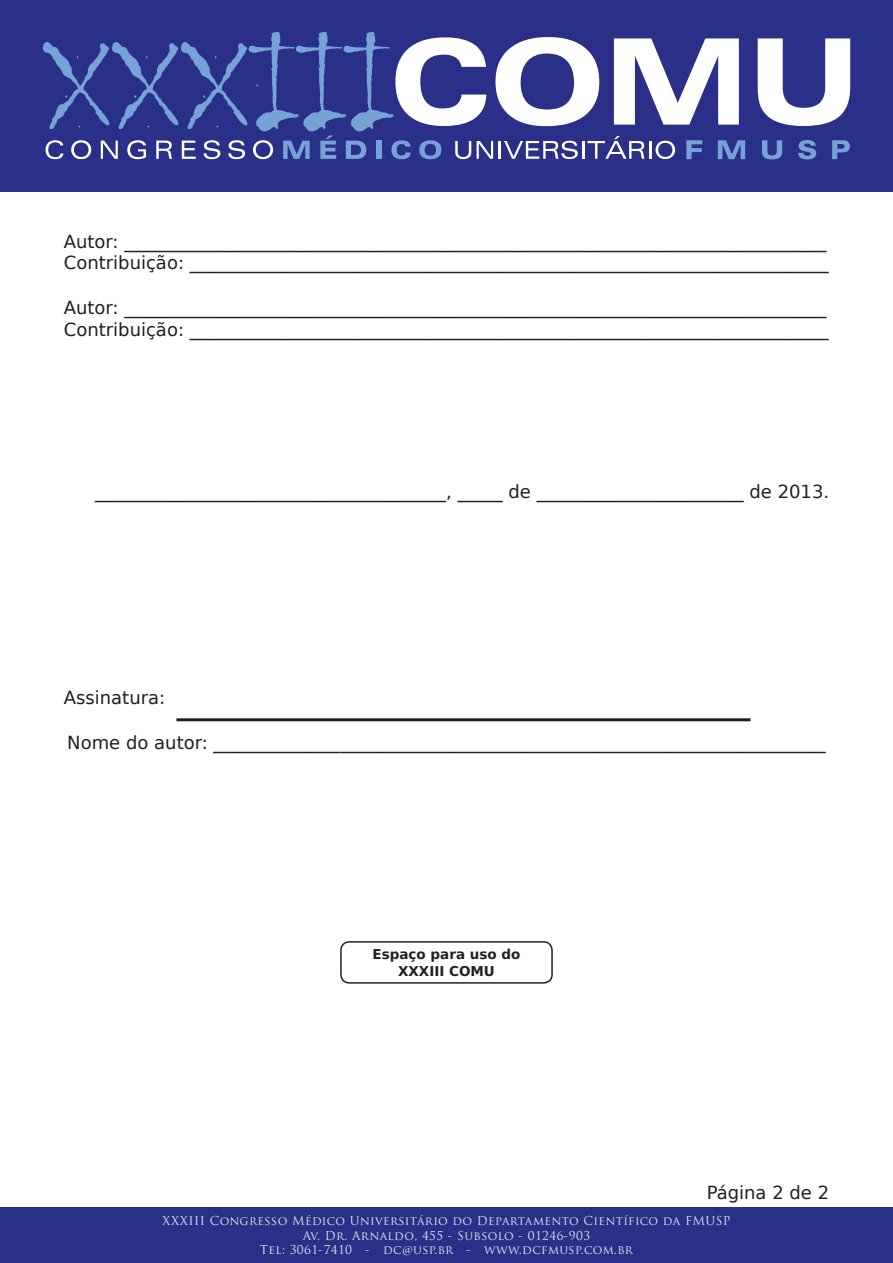
<style>
.page{position:relative;width:893px;height:1263px;background:#fff}
.page>*{position:absolute;margin:0;border:0;box-sizing:border-box;transform-origin:0 0}
.t1{font:18px "DejaVu Sans";color:#231f20}
.t2{font:700 13.5px "DejaVu Sans";color:#231f20}
.t3{font:12px/14.4px "Trajan Pro";letter-spacing:.03em;color:#e5e5e5;text-align:center}
</style>
<div class="page">
<div style="left:0;top:1208px;width:893px;height:55px;background:#2a2f87"></div>
<div style="left:0;top:0;width:893px;height:191px;background:#2a2f87"></div>
<svg style="left:758px;top:38px;width:92px;height:88px"></svg>
<svg style="left:762px;top:140px;width:20px;height:19px"></svg>
<svg style="left:798px;top:140px;width:18px;height:19px"></svg>
<svg style="left:832px;top:140px;width:18px;height:19px"></svg>
<svg style="left:43px;top:32px;width:702px;height:127px"></svg>
<div style="left:340px;top:941px;width:213px;height:43px;border:2px solid #231f20;border-radius:9px"></div>
<hr style="left:176px;top:718px;width:574px;height:3px;background:#231f20">
<p class="t1" style="left:64px;top:227px;width:764px">Autor: ______________________________________________________________________________</p>
<p class="t1" style="left:64px;top:248px;width:767px">Contribuição: _______________________________________________________________________</p>
<p class="t1" style="left:64px;top:293px;width:764px">Autor: ______________________________________________________________________________</p>
<p class="t1" style="left:64px;top:315px;width:767px">Contribuição: _______________________________________________________________________</p>
<p class="t1" style="left:95px;top:477px;width:735px">_______________________________________, _____ de _______________________ de 2013.</p>
<p class="t1" style="left:64px;top:683px;width:103px">Assinatura:</p>
<p class="t1" style="left:67px;top:728px;width:760px">Nome do autor: ____________________________________________________________________</p>
<p class="t2" style="left:373px;top:943px;width:149px">Espaço para uso do</p>
<p class="t2" style="left:398px;top:960px;width:98px">XXXIII COMU</p>
<p class="t1" style="left:707px;top:1178px;width:124px">Página 2 de 2</p>
<p class="t3" style="left:162px;top:1214px;width:570px">XXXIII Congresso Médico Universitário do Departamento Científico da FMUSP<br>Av. Dr. Arnaldo, 455 - Subsolo - 01246-903<br>Tel: 3061-7410 - dc@usp.br - www.dcfmusp.com.br</p>
</div>
